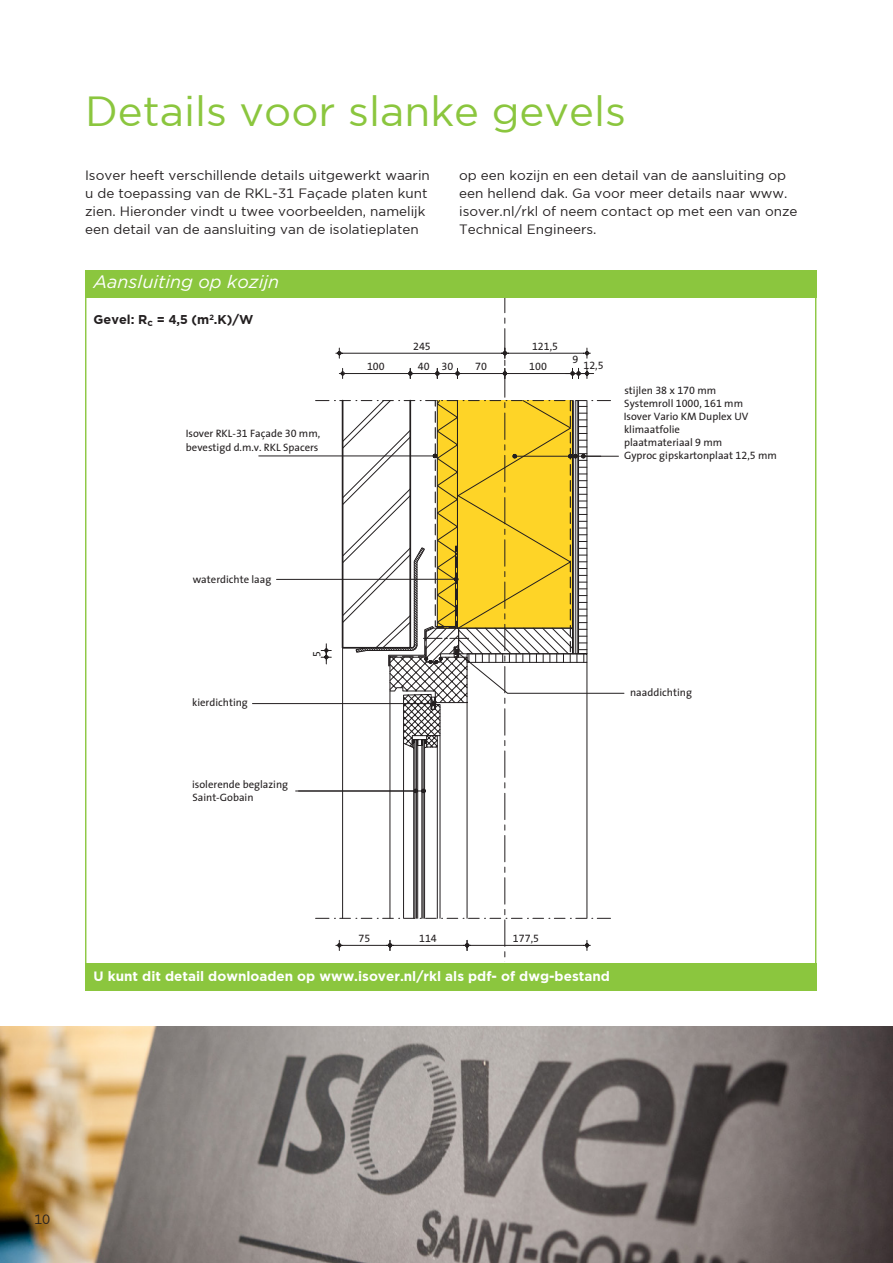
<style>
.page{position:relative;width:893px;height:1263px;background:#fff}
.page>*{position:absolute;margin:0;border:0;box-sizing:border-box;transform-origin:0 0}
.Kop_1{font:42px "Gotham Book Eigen";color:#8bc63e}
.Lopend{font:italic 18px "Gotham";color:#fff}
.Normaal{font:13.5px/18px "Gotham Book Eigen";color:#231f20}
.Kop_4{font:700 13.5px "Gotham Bold Eigen";color:#fff}
.Lopend-2{font:700 12.75px "Gotham Bold Eigen";color:#231f20}
.t1{font:10.8px/13px "The Sans Eigen";color:#231f20}
</style>
<div class="page">
<svg style="left:592px;top:918px;width:18px;height:1px"></svg>
<svg style="left:505px;top:297px;width:1px;height:26px"></svg>
<hr style="left:252px;top:703px;width:180px;height:1px;background:#231f20">
<hr style="left:296px;top:791px;width:118px;height:1px;background:#231f20">
<svg style="left:321px;top:777px;width:270px;height:174px"></svg>
<svg style="left:276px;top:329px;width:348px;height:448px"></svg>
<hr style="left:259px;top:456px;width:174px;height:1px;background:#231f20">
<div style="left:85px;top:963px;width:731px;height:27px;background:#8bc63e"></div>
<div style="left:85px;top:270px;width:731px;height:27px;background:#8bc63e"></div>
<img style="left:0;top:1026px;width:893px;height:237px">
<p class="Kop_1" style="left:85px;top:84px;width:542px">Details voor slanke gevels</p>
<p class="Normaal" style="left:85px;top:166px;width:346px">Isover heeft verschillende details uitgewerkt waarin u de toepassing van de RKL-31 Façade platen kunt zien. Hieronder vindt u twee voorbeelden, namelijk een detail van de aansluiting van de isolatieplaten</p>
<p class="Normaal" style="left:459px;top:166px;width:340px">op een kozijn en een detail van de aansluiting op een hellend dak. Ga voor meer details naar www. isover.nl/rkl of neem contact op met een van onze Technical Engineers.</p>
<p class="Lopend" style="left:94px;top:272px;width:187px">Aansluiting op kozijn</p>
<p class="Lopend-2" style="left:94px;top:311px;width:162px">Gevel: R<sub>c</sub> = 4,5 (m<sup>2</sup>.K)/W</p>
<p class="t1" style="left:413px;top:339px;width:19px">245</p>
<p class="t1" style="left:532px;top:339px;width:28px">121,5</p>
<p class="t1" style="left:186px;top:427px;width:136px">Isover RKL-31 Façade 30 mm, bevestigd d.m.v. RKL Spacers</p>
<p class="t1" style="left:193px;top:573px;width:80px">waterdichte laag</p>
<p class="t1" style="left:192px;top:696px;width:57px">kierdichting</p>
<p class="t1" style="left:310px;top:657px;width:7px;rotate:-90deg">5</p>
<p class="t1" style="left:192px;top:778px;width:98px">isolerende beglazing<br>Saint-Gobain</p>
<p class="t1" style="left:572px;top:353px;width:7px">9</p>
<p class="t1" style="left:367px;top:359px;width:19px">100</p>
<p class="t1" style="left:583px;top:358px;width:22px">12,5</p>
<p class="t1" style="left:418px;top:359px;width:37px">40 30</p>
<p class="t1" style="left:475px;top:359px;width:13px">70</p>
<p class="t1" style="left:529px;top:359px;width:19px">100</p>
<p class="t1" style="left:624px;top:383px;width:155px">stijlen 38 x 170 mm<br>Systemroll 1000, 161 mm<br>Isover Vario KM Duplex UV klimaatfolie<br>plaatmateriaal 9 mm<br>Gyproc gipskartonplaat 12,5 mm</p>
<p class="t1" style="left:630px;top:685px;width:63px">naaddichting</p>
<p class="t1" style="left:358px;top:931px;width:13px">75</p>
<p class="t1" style="left:419px;top:931px;width:19px">114</p>
<p class="t1" style="left:513px;top:931px;width:28px">177,5</p>
<p class="Kop_4" style="left:94px;top:967px;width:518px">U kunt dit detail downloaden op www.isover.nl/rkl als pdf- of dwg-bestand</p>
<p class="Normaal" style="left:34px;top:1210px;width:18px">10</p>
</div>
